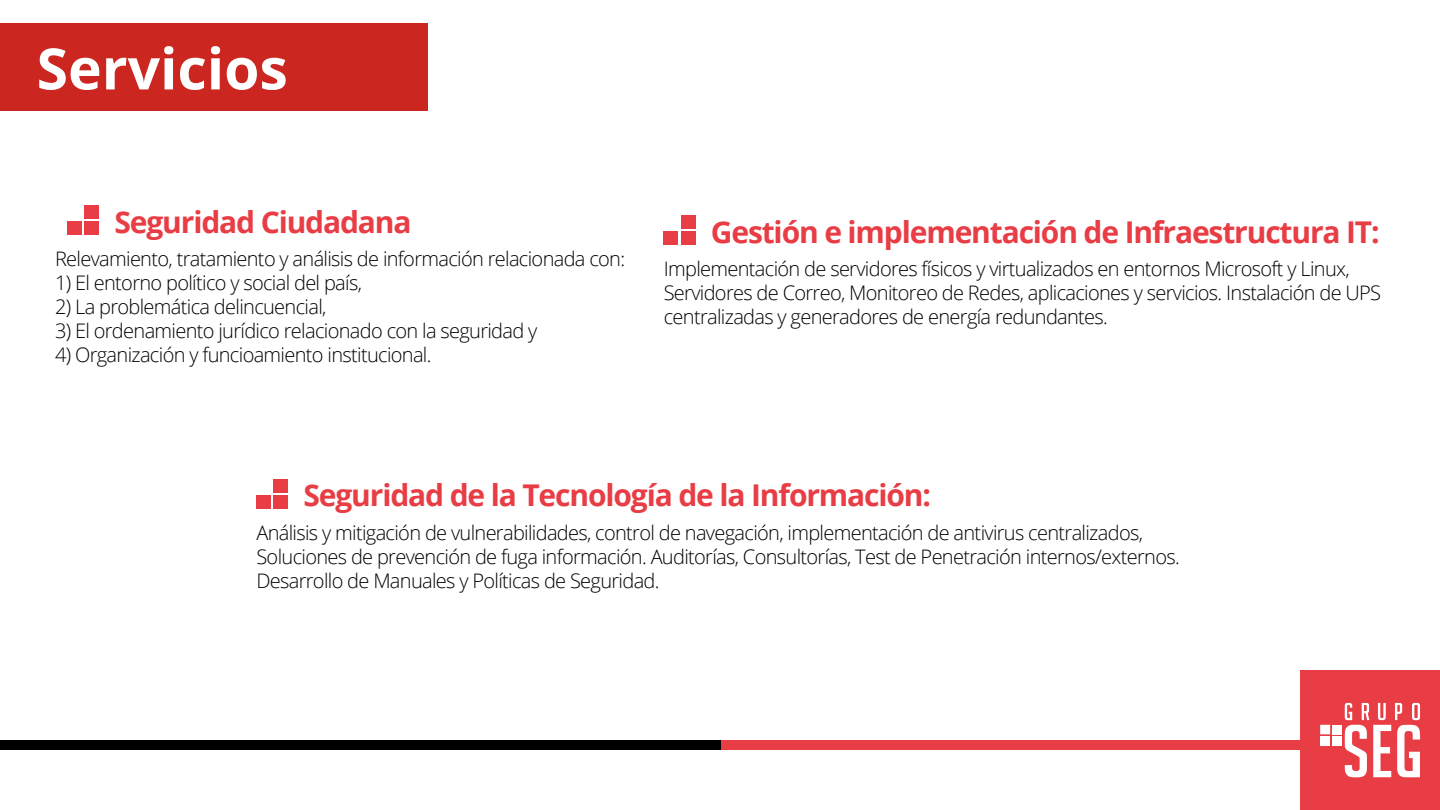
<style>
.page{position:relative;width:1440px;height:810px;background:#fff}
.page>*{position:absolute;margin:0;border:0;box-sizing:border-box;transform-origin:0 0}
.t1{font:700 57px "Open Sans";color:#fff}
.t2{font:700 30px "Open Sans";letter-spacing:-.04em;color:#e83d45}
.t3{font:300 20.02px/24px "Open Sans";letter-spacing:-.035em;color:#010000}
</style>
<div class="page">
<div style="left:720px;top:740px;width:720px;height:10px;background:#e83d45"></div>
<div style="left:0;top:740px;width:720px;height:10px;background:#000"></div>
<div style="left:0;top:23px;width:427px;height:87px;background:#cc2620"></div>
<div style="left:67px;top:222px;width:15px;height:13px;background:#e83d45"></div>
<div style="left:85px;top:205px;width:14px;height:14px;background:#e83d45"></div>
<div style="left:85px;top:222px;width:14px;height:13px;background:#e83d45"></div>
<div style="left:664px;top:232px;width:14px;height:13px;background:#e83d45"></div>
<div style="left:681px;top:215px;width:14px;height:14px;background:#e83d45"></div>
<div style="left:681px;top:232px;width:14px;height:13px;background:#e83d45"></div>
<div style="left:256px;top:495px;width:15px;height:14px;background:#e83d45"></div>
<div style="left:274px;top:479px;width:14px;height:13px;background:#e83d45"></div>
<div style="left:274px;top:495px;width:14px;height:14px;background:#e83d45"></div>
<div style="left:1300px;top:670px;width:140px;height:140px;background:#e83d45"></div>
<div style="left:1320px;top:736px;width:10px;height:10px;background:#fff"></div>
<div style="left:1332px;top:725px;width:10px;height:9px;background:#fff"></div>
<div style="left:1332px;top:736px;width:10px;height:10px;background:#fff"></div>
<svg style="left:1320px;top:725px;width:10px;height:9px"></svg>
<svg style="left:1345px;top:703px;width:75px;height:75px"></svg>
<h1 class="t1" style="left:37px;top:29px;width:253px">Servicios</h1>
<h2 class="t2" style="left:115px;top:201px;width:299px">Seguridad Ciudadana</h2>
<p class="t3" style="left:55px;top:246px;width:572px">Relevamiento, tratamiento y análisis de información relacionada con:</p>
<p class="t3" style="left:55px;top:270px;width:308px">1) El entorno político y social del país,</p>
<p class="t3" style="left:55px;top:294px;width:273px">2) La problemática delincuencial,</p>
<p class="t3" style="left:55px;top:318px;width:484px">3) El ordenamiento jurídico relacionado con la seguridad y</p>
<p class="t3" style="left:55px;top:342px;width:378px">4) Organización y funcioamiento institucional.</p>
<h2 class="t2" style="left:711px;top:211px;width:670px">Gestión e implementación de Infraestructura IT:</h2>
<p class="t3" style="left:664px;top:256px;width:719px">Implementación de servidores físicos y virtualizados en entornos Microsoft y Linux,<br>Servidores de Correo, Monitoreo de Redes, aplicaciones y servicios. Instalación de UPS centralizadas y generadores de energía redundantes.</p>
<h2 class="t2" style="left:303px;top:474px;width:629px">Seguridad de la Tecnología de la Información:</h2>
<p class="t3" style="left:256px;top:520px;width:925px">Análisis y mitigación de vulnerabilidades, control de navegación, implementación de antivirus centralizados,<br>Soluciones de prevención de fuga información. Auditorías, Consultorías, Test de Penetración internos/externos.<br>Desarrollo de Manuales y Políticas de Seguridad.</p>
</div>
